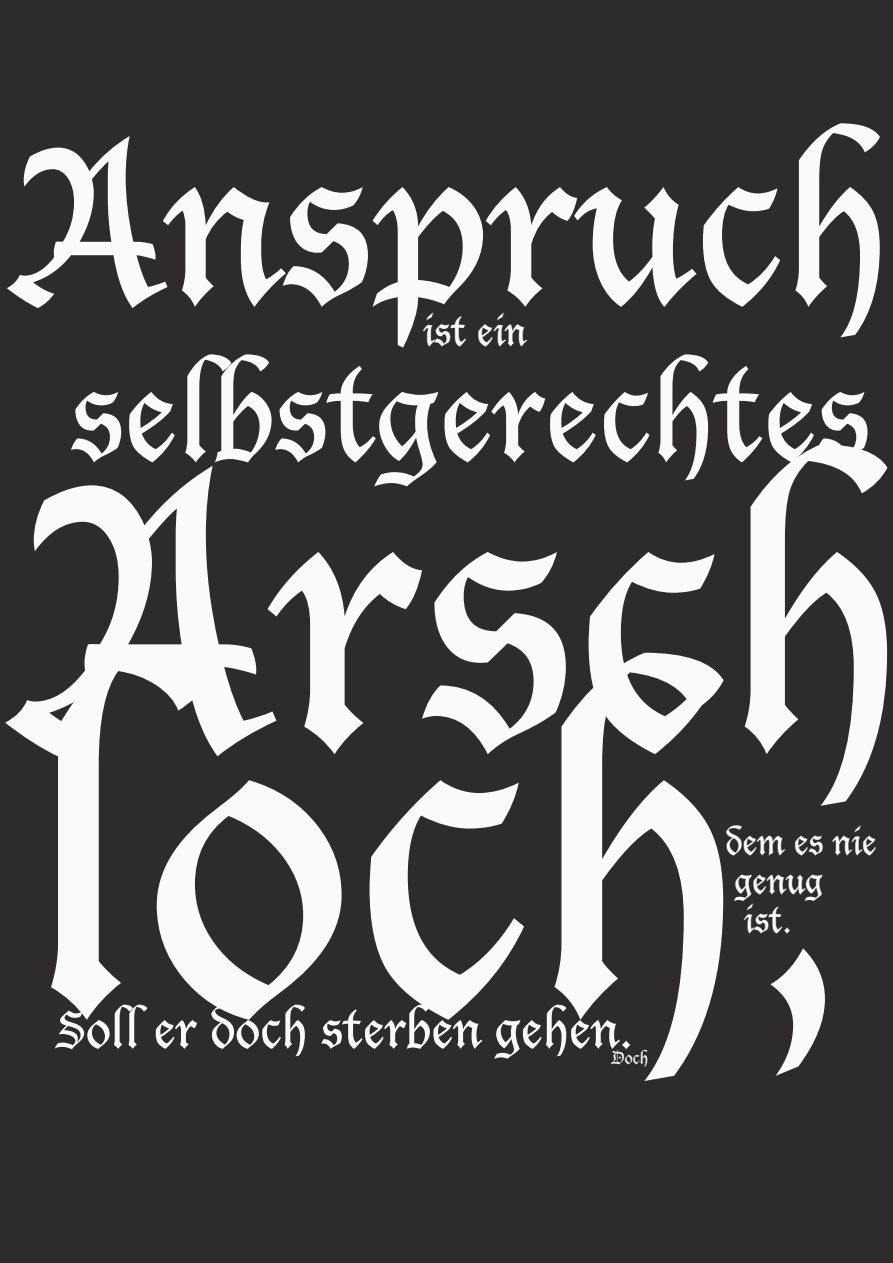
<style>
.page{position:relative;width:893px;height:1263px;background:#2e2b2c}
.page>*{position:absolute;margin:0;border:0;box-sizing:border-box;transform-origin:0 0}
.t1{font:423px "Lucida Blackletter";color:#fafafa}
.t2{font:357px "Lucida Blackletter";color:#fafafa}
.t3{font:211.5px "Lucida Blackletter";color:#fafafa}
.t4{font:124.5px "Lucida Blackletter";color:#fafafa}
.t5{font:51px "Lucida Blackletter";color:#fafafa}
.t6{font:39px "Lucida Blackletter";color:#fafafa}
.t7{font:34.5px/39px "Lucida Blackletter";color:#fafafa}
.t8{font:16.5px "Lucida Blackletter";color:#fafafa}
</style>
<div class="page">
<h3 class="t3" style="left:15px;top:102px;width:877px">Anspruch</h3>
<h3 class="t4" style="left:71px;top:342px;width:801px">selbstgerechtes</h3>
<p class="t6" style="left:423px;top:309px;width:105px">ist ein</p>
<h2 class="t2" style="left:19px;top:408px;width:888px">Arsch</h2>
<p class="t7" style="left:726px;top:822px;width:153px">dem es nie genug<br>ist.</p>
<h1 class="t1" style="left:26px;top:609px;width:836px">loch,</h1>
<p class="t5" style="left:56px;top:999px;width:578px">Soll er doch sterben gehen.</p>
<p class="t8" style="left:612px;top:1048px;width:38px">Doch</p>
</div>
